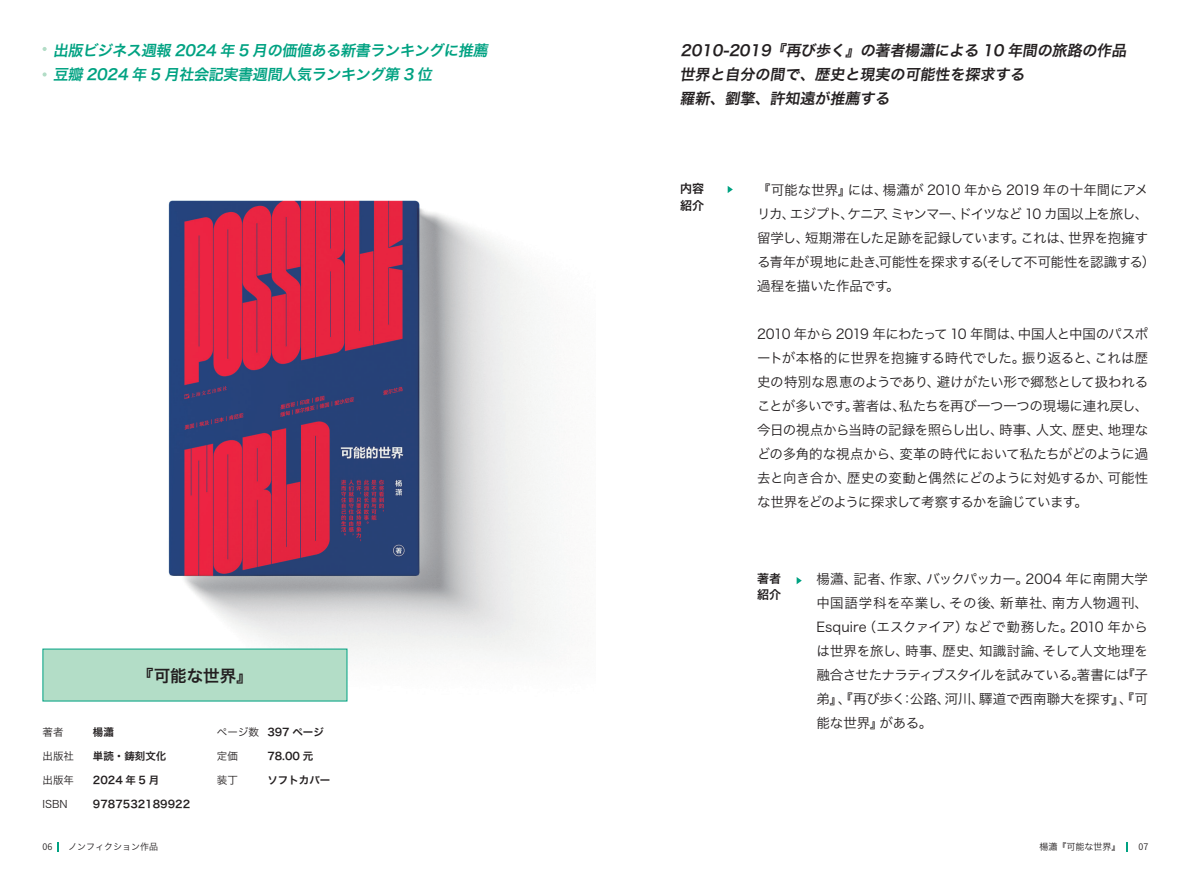
<style>
.page{position:relative;width:1191px;height:893px;background:#fff}
.page>*{position:absolute;margin:0;border:0;box-sizing:border-box;transform-origin:0 0}
.t1{font:16.5px "Hira Kaku Pro N W6";color:#231f20}
.t2{font:15px/24px "Hira Kaku Pro N W6";color:#231f20}
.t3{font:15px/24px "Hira Kaku Pro N W6";color:#00a282}
.t4{font:13.5px/24px "Hira Kaku Pro N W3";letter-spacing:-.035em;color:#231f20;text-align:justify}
.t5{font:12px/16.5px "Hira Kaku Pro N W6";color:#231f20}
.t6{font:10.5px "Hira Kaku Pro N W6";color:#231f20}
.t7{font:10.5px "Hira Kaku Pro N W3";color:#231f20}
.t8{font:9px "Hira Kaku Pro N W3";color:#231f20}
.t9{font:9px "Source Han Sans CN";color:#231f20}
</style>
<div class="page">
<img style="left:42px;top:200px;width:514px;height:502px">
<svg style="left:43px;top:47px;width:4px;height:4px"></svg>
<svg style="left:43px;top:72px;width:4px;height:5px"></svg>
<svg style="left:727px;top:186px;width:6px;height:7px"></svg>
<svg style="left:796px;top:577px;width:6px;height:7px"></svg>
<div style="left:43px;top:649px;width:304px;height:52px;background:#b3ddc7"></div>
<p class="t3" style="left:53px;top:37px;width:440px">出版ビジネス週報 2024 年 5 月の価値ある新書ランキングに推薦豆瓣 2024 年 5 月社会記実書週間人気ランキング第 3 位</p>
<p class="t7" style="left:43px;top:722px;width:22px">著者</p>
<p class="t7" style="left:43px;top:746px;width:33px">出版社</p>
<p class="t7" style="left:43px;top:770px;width:33px">出版年</p>
<p class="t7" style="left:43px;top:794px;width:27px">ISBN</p>
<p class="t1" style="left:137px;top:661px;width:117px">『可能な世界』</p>
<p class="t6" style="left:93px;top:722px;width:22px">楊瀟</p>
<p class="t6" style="left:93px;top:746px;width:75px">単読・鋳刻文化</p>
<p class="t6" style="left:93px;top:770px;width:68px">2024 年 5 月</p>
<p class="t6" style="left:93px;top:794px;width:99px">9787532189922</p>
<p class="t7" style="left:217px;top:722px;width:43px">ページ数</p>
<p class="t7" style="left:217px;top:746px;width:22px">定価</p>
<p class="t7" style="left:217px;top:770px;width:22px">装丁</p>
<p class="t6" style="left:267px;top:722px;width:58px">397 ページ</p>
<p class="t6" style="left:267px;top:746px;width:47px">78.00 元</p>
<p class="t6" style="left:267px;top:770px;width:64px">ソフトカバー</p>
<p class="t2" style="left:680px;top:37px;width:452px">2010-2019『再び歩く』の著者楊瀟による 10 年間の旅路の作品世界と自分の間で、歴史と現実の可能性を探求する<br>羅新、劉擎、許知遠が推薦する</p>
<p class="t5" style="left:680px;top:180px;width:25px">内容紹介</p>
<p class="t4" style="left:757px;top:177px;width:399px;text-align:left">『可能な世界』には、楊瀟が 2010 年から 2019 年の十年間にアメリカ、エジプト、ケニア、ミャンマー、ドイツなど 10 カ国以上を旅し、留学し、短期滞在した足跡を記録しています。これは、世界を抱擁する青年が現地に赴き、可能性を探求する（そして不可能性を認識する）過程を描いた作品です。</p>
<p class="t4" style="left:757px;top:321px;width:393px">2010 年から 2019 年にわたって 10 年間は、中国人と中国のパスポートが本格的に世界を抱擁する時代でした。振り返ると、これは歴史の特別な恩恵のようであり、避けがたい形で郷愁として扱われることが多いです。著者は、私たちを再び一つ一つの現場に連れ戻し、今日の視点から当時の記録を照らし出し、時事、人文、歴史、地理などの多角的な視点から、変革の時代において私たちがどのように過去と向き合か、歴史の変動と偶然にどのように対処するか、可能性な世界をどのように探求して考察するかを論じています。</p>
<p class="t5" style="left:757px;top:569px;width:25px">著者紹介</p>
<p class="t4" style="left:816px;top:566px;width:333px">楊瀟、記者、作家、バックパッカー。2004 年に南開大学中国語学科を卒業し、その後、新華社、南方人物週刊、Esquire（エスクァイア）などで勤務した。2010 年からは世界を旅し、時事、歴史、知識討論、そして人文地理を融合させたナラティブスタイルを試みている。著書には『子弟』、『再び歩く：公路、河川、驛道で西南聯大を探す』、『可能な世界』がある。</p>
<p class="t9" style="left:43px;top:841px;width:11px">06</p>
<p class="t8" style="left:68px;top:838px;width:91px">ノンフィクション作品</p>
<p class="t8" style="left:1039px;top:838px;width:82px">楊瀟『可能な世界』</p>
<p class="t9" style="left:1138px;top:841px;width:11px">07</p>
</div>
